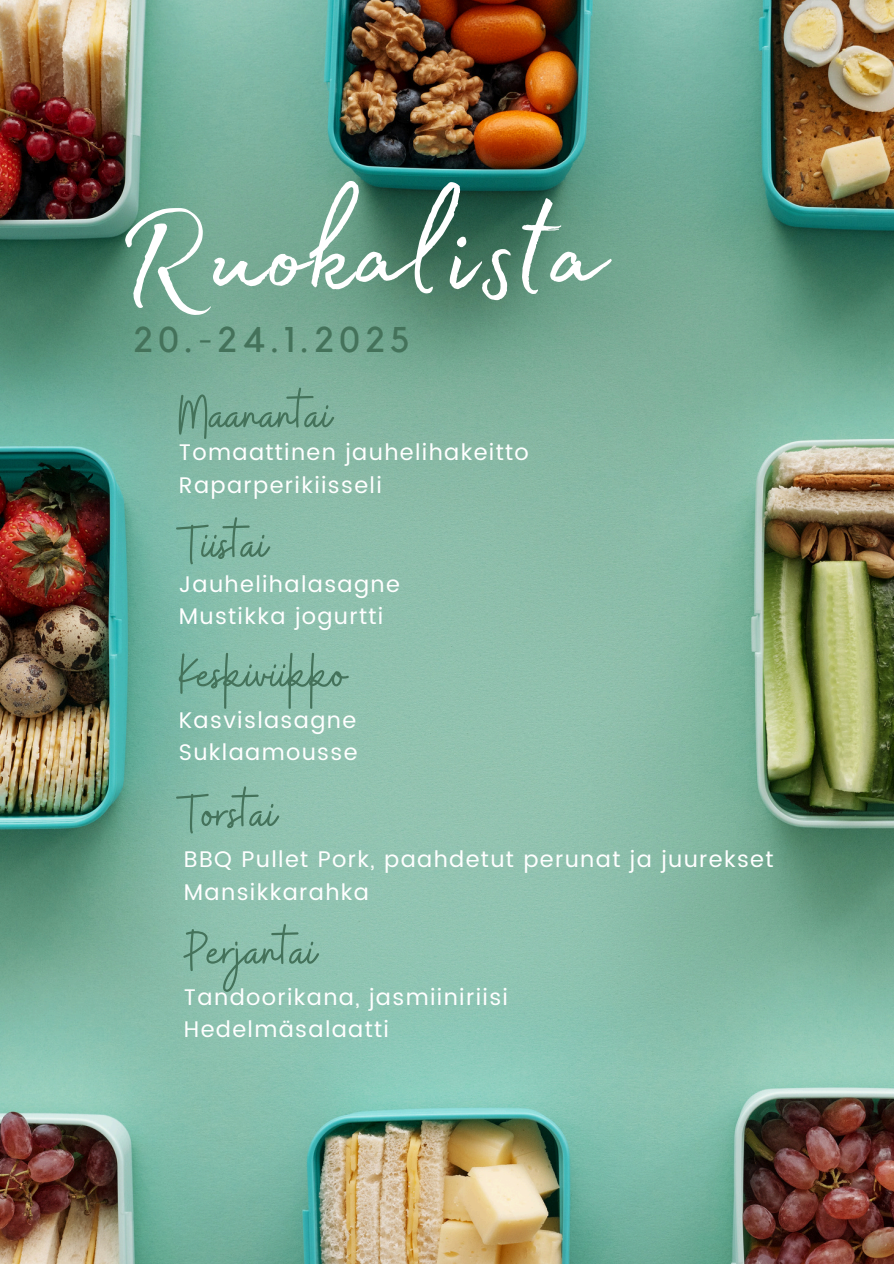
<style>
.page{position:relative;width:894px;height:1264px;background:#fff}
.page>*{position:absolute;margin:0;border:0;box-sizing:border-box;transform-origin:0 0}
.t1{font:160.35px "Madelyn Fill";color:#fff}
.t2{font:55.5px "Buffalo";color:#44725a}
.t3{font:35.55px "Kollektif";letter-spacing:.15em;color:#44725a}
.t4{font:22.65px "Poppins";letter-spacing:.06em;color:#fff}
</style>
<div class="page">
<img style="left:0;top:0;width:893px;height:1263px">
<h3 class="t1" style="left:117px;top:133px;width:487px">Ruokalista</h3>
<h2 class="t3" style="left:134px;top:323px;width:277px">20.-24.1.2025</h2>
<p class="t2" style="left:179px;top:379px;width:154px">Maanantai</p>
<p class="t4" style="left:179px;top:439px;width:351px">Tomaattinen jauhelihakeitto</p>
<h1 class="t4" style="left:179px;top:471px;width:204px">Raparperikiisseli</h1>
<p class="t2" style="left:179px;top:508px;width:90px">Tiistai</p>
<p class="t4" style="left:179px;top:570px;width:223px">Jauhelihalasagne</p>
<p class="t4" style="left:179px;top:603px;width:206px">Mustikka jogurtti</p>
<p class="t2" style="left:179px;top:638px;width:169px">Keskiviikko</p>
<h2 class="t4" style="left:179px;top:706px;width:179px">Kasvislasagne</h2>
<p class="t4" style="left:179px;top:739px;width:180px">Suklaamousse</p>
<h2 class="t2" style="left:179px;top:777px;width:99px">Torstai</h2>
<p class="t4" style="left:184px;top:846px;width:591px">BBQ Pullet Pork, paahdetut perunat ja juurekset</p>
<h2 class="t4" style="left:184px;top:878px;width:186px">Mansikkarahka</h2>
<p class="t2" style="left:184px;top:915px;width:134px">Perjantai</p>
<h2 class="t4" style="left:184px;top:983px;width:325px">Tandoorikana, jasmiiniriisi</h2>
<p class="t4" style="left:184px;top:1016px;width:206px">Hedelmäsalaatti</p>
</div>
